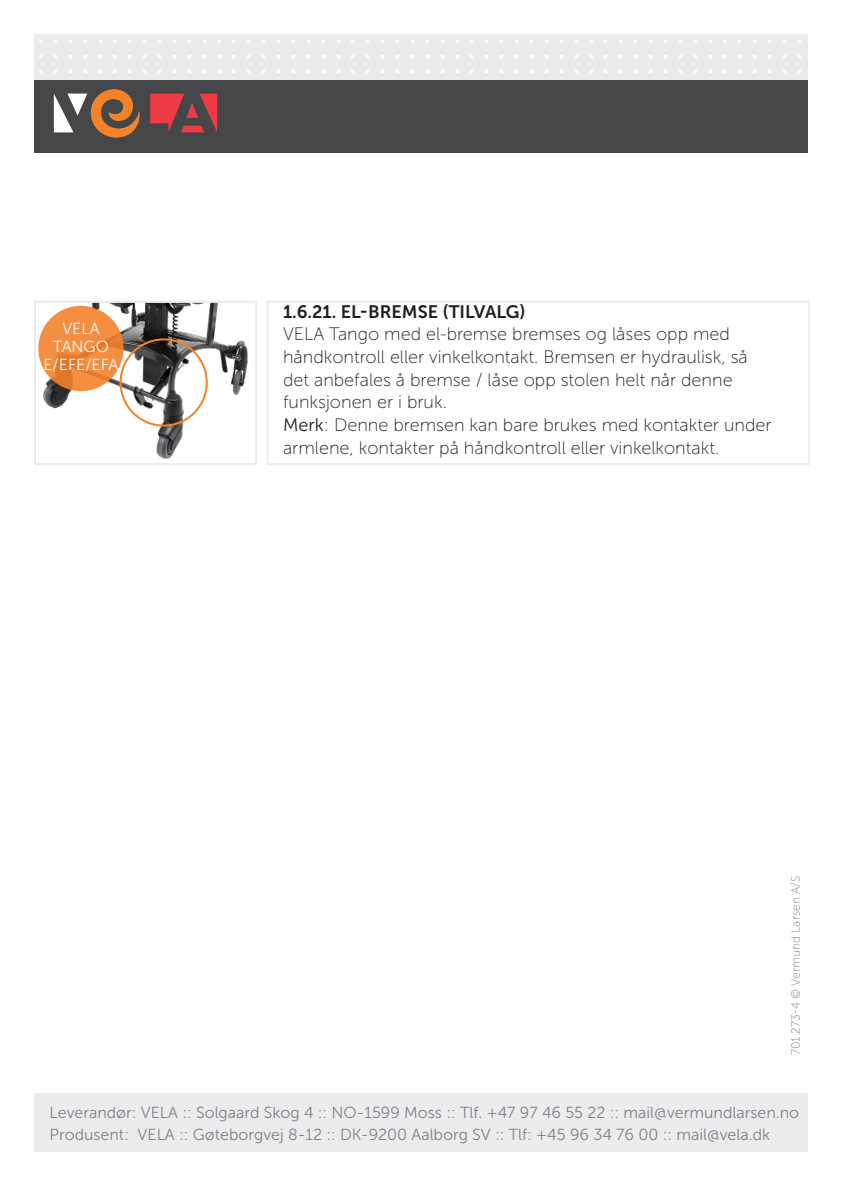
<style>
.page{position:relative;width:842px;height:1191px;background:#fff}
.page>*{position:absolute;margin:0;border:0;box-sizing:border-box;transform-origin:0 0}
.Brugsvejledning__Brø{font:18px/22.6px "Museo Sans 100";color:#231f20}
.Nummerreret_underafs{font:18px "Museo Sans 700";color:#231f20}
.t1{font:16px "Museo Sans 300";color:#808285}
.Brugsvejledning__Txt{font:16px "Museo Sans 300";color:#fff}
.t2{font:12px "Museo Sans 100";color:#808285}
.s1{font-family:"Museo Sans 300"}
</style>
<div class="page">
<div style="left:34px;top:1092px;width:774px;height:59px;background:#ececee"></div>
<div style="left:34px;top:74px;width:774px;height:79px;background:#454647"></div>
<svg style="left:150px;top:94px;width:67px;height:38px"></svg>
<svg style="left:54px;top:89px;width:86px;height:49px"></svg>
<div style="left:34px;top:34px;width:774px;height:45px;background:#ececee"></div>
<div style="left:267px;top:300px;width:543px;height:165px;border:2px solid #ececee"></div>
<img style="left:38px;top:304px;width:210px;height:155px">
<div style="left:35px;top:301px;width:221px;height:163px;border:2px solid #ececee"></div>
<div style="left:34px;top:300px;width:223px;height:165px;border:2px solid #ececee"></div>
<div style="left:120px;top:338px;width:88px;height:88px;border:2px solid #f4822b;border-radius:50%"></div>
<svg style="left:38px;top:306px;width:86px;height:85px;background:#f08a3d"></svg>
<p class="Brugsvejledning__Txt" style="left:62px;top:319px;width:39px">VELA</p>
<p class="Brugsvejledning__Txt" style="left:53px;top:337px;width:57px">TANGO</p>
<p class="Brugsvejledning__Txt" style="left:43px;top:355px;width:76px">E/EFE/EFA</p>
<p class="Nummerreret_underafs" style="left:283px;top:301px;width:244px">1.6.21. EL-BREMSE (TILVALG)</p>
<p class="Brugsvejledning__Brø" style="left:283px;top:323px;width:466px">VELA Tango med el-bremse bremses og låses opp med håndkontroll eller vinkelkontakt. Bremsen er hydraulisk, så det anbefales å bremse / låse opp stolen helt når denne funksjonen er i bruk.</p>
<p class="Brugsvejledning__Brø" style="left:283px;top:414px;width:490px"><span class="s1">Merk</span>: Denne bremsen kan bare brukes med kontakter under armlene, kontakter på håndkontroll eller vinkelkontakt.</p>
<p class="t2" style="left:789px;top:1055px;width:181px;rotate:-90deg">701.273-4 © Vermund Larsen A/S</p>
<p class="t1" style="left:50px;top:1103px;width:751px">Leverandør: VELA :: Solgaard Skog 4 :: NO-1599 Moss :: Tlf. +47 97 46 55 22 :: mail@vermundlarsen.no</p>
<p class="t1" style="left:50px;top:1125px;width:722px">Produsent: VELA :: Gøteborgvej 8-12 :: DK-9200 Aalborg SV :: Tlf: +45 96 34 76 00 :: mail@vela.dk</p>
</div>
